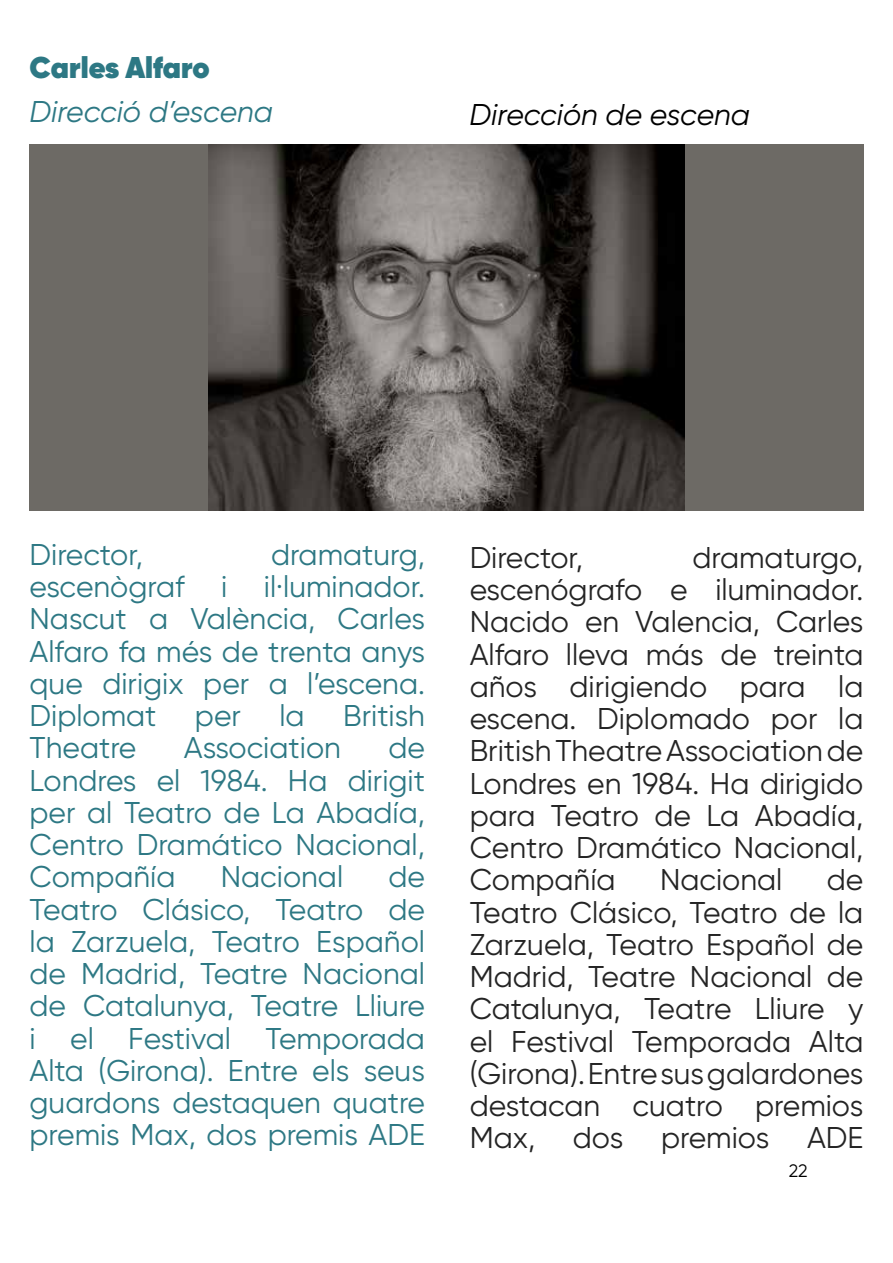
<style>
.page{position:relative;width:893px;height:1263px;background:#fff}
.page>*{position:absolute;margin:0;border:0;box-sizing:border-box;transform-origin:0 0}
.t1{font:30px/32.2px "Gilroy";color:#242424;text-align:justify}
.t2{font:30px/32.2px "Gilroy";color:#2d7884;text-align:justify}
.t3{font:italic 30px "Gilroy";color:#000}
.t4{font:italic 30px "Gilroy";color:#2d7884}
.t5{font:800 30px "Gilroy";color:#2d7884}
.t6{font:18px "Gilroy";color:#000}
</style>
<div class="page">
<div style="left:30px;top:145px;width:834px;height:366px;background:#6d6a65"></div>
<img style="left:209px;top:145px;width:476px;height:366px">
<p class="t5" style="left:30px;top:48px;width:182px">Carles Alfaro</p>
<p class="t4" style="left:30px;top:93px;width:245px">Direcció d’escena</p>
<p class="t3" style="left:470px;top:96px;width:282px">Dirección de escena</p>
<p class="t2" style="left:30px;top:538px;width:115px">Director,</p>
<p class="t2" style="left:30px;top:538px;width:397px;text-indent:241px">dramaturg, escenògraf i il·luminador.<br>Nascut a València, Carles Alfaro fa més de trenta anys que dirigix per a l’escena.<br>Diplomat</p>
<p class="t2" style="left:195px;top:699px;width:48px">per</p>
<p class="t2" style="left:279px;top:699px;width:27px">la</p>
<p class="t2" style="left:343px;top:699px;width:83px">British</p>
<p class="t2" style="left:30px;top:731px;width:108px">Theatre</p>
<p class="t2" style="left:184px;top:731px;width:158px">Association</p>
<p class="t2" style="left:30px;top:731px;width:397px;text-indent:359px">de Londres el 1984. Ha dirigit per al Teatro de La Abadía, Centro Dramático Nacional, Compañía</p>
<p class="t2" style="left:221px;top:860px;width:124px">Nacional</p>
<p class="t2" style="left:30px;top:860px;width:397px;text-indent:359px">de Teatro Clásico, Teatro de la Zarzuela, Teatro Español de Madrid, Teatre Nacional de Catalunya, Teatre Lliure i el Festival Temporada Alta (Girona). Entre els seus guardons destaquen quatre premis Max, dos premis ADE</p>
<p class="t1" style="left:470px;top:541px;width:115px">Director,</p>
<p class="t1" style="left:470px;top:541px;width:395px;text-indent:223px">dramaturgo, escenógrafo e iluminador.<br>Nacido en Valencia, Carles Alfaro lleva más de treinta años dirigiendo para la escena. Diplomado por la British Theatre Association de Londres en 1984. Ha dirigido para Teatro de La Abadía, Centro Dramático Nacional, Compañía</p>
<p class="t1" style="left:660px;top:863px;width:124px">Nacional</p>
<p class="t1" style="left:470px;top:863px;width:395px;text-indent:357px">de Teatro Clásico, Teatro de la Zarzuela, Teatro Español de Madrid, Teatre Nacional de Catalunya, Teatre Lliure y el Festival Temporada Alta (Girona). Entre sus galardones destacan cuatro premios Max,</p>
<p class="t1" style="left:573px;top:1121px;width:52px">dos</p>
<p class="t1" style="left:661px;top:1121px;width:110px">premios</p>
<p class="t1" style="left:807px;top:1121px;width:58px">ADE</p>
<p class="t6" style="left:789px;top:1159px;width:20px">22</p>
</div>
